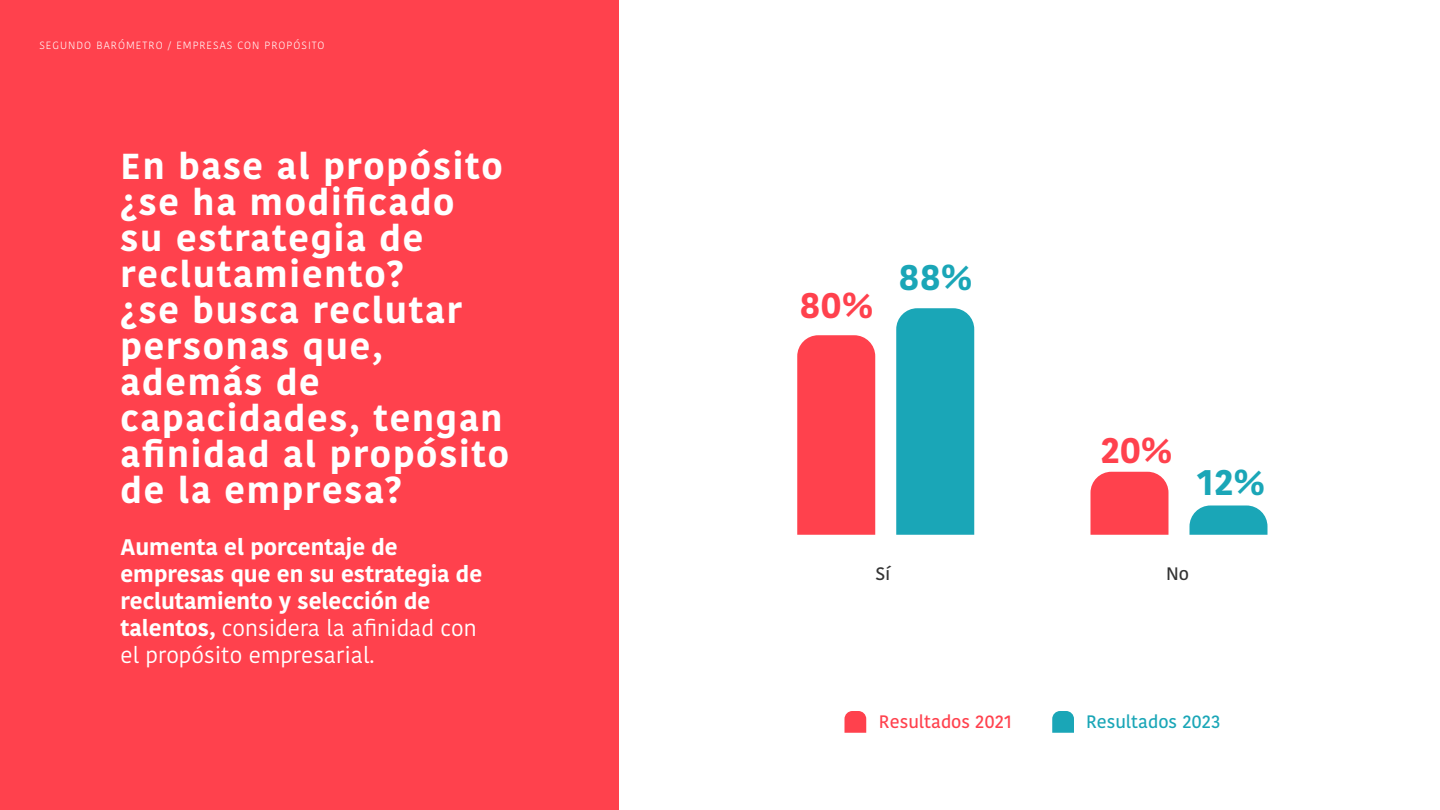
<style>
.page{position:relative;width:1440px;height:810px;background:#fff}
.page>*{position:absolute;margin:0;border:0;box-sizing:border-box;transform-origin:0 0}
.t1{font:700 36px/36px "Kohinoor Bangla";letter-spacing:.05em;color:#fff}
.t2{font:700 36px "Kohinoor Bangla";color:#ff414d}
.t3{font:700 36px "Kohinoor Bangla";color:#1aa6b7}
.t4{font:700 22.5px/27px "Kohinoor Bangla";color:#fff}
.t5{font:500 18px "Kohinoor Bangla";color:#ff414d}
.t6{font:500 18px "Kohinoor Bangla";color:#1aa6b7}
.t7{font:500 18px "Kohinoor Bangla";color:#333}
.t8{font:300 10.5px "Kohinoor Bangla";letter-spacing:.1em;color:#fff}
.s1{font-weight:400}
</style>
<div class="page">
<div style="left:1090px;top:472px;width:78px;height:63px;background:#ff414d"></div>
<svg style="left:1190px;top:506px;width:78px;height:29px;background:#2dadbd"></svg>
<div style="left:0;top:0;width:619px;height:810px;background:#ff414d"></div>
<div style="left:797px;top:335px;width:78px;height:200px;background:#ff414d"></div>
<div style="left:896px;top:308px;width:78px;height:227px;background:#1aa6b7"></div>
<svg style="left:844px;top:711px;width:22px;height:22px"></svg>
<svg style="left:1052px;top:711px;width:22px;height:22px"></svg>
<p class="t8" style="left:39px;top:38px;width:287px">SEGUNDO BARÓMETRO / EMPRESAS CON PROPÓSITO</p>
<p class="t1" style="left:121px;top:147px;width:390px">En base al propósito ¿se ha modificado<br>su estrategia de reclutamiento?<br>¿se busca reclutar personas que, además de capacidades, tengan afinidad al propósito de la empresa?</p>
<p class="t4" style="left:120px;top:533px;width:363px">Aumenta el porcentaje de empresas que en su estrategia de reclutamiento y selección de talentos, <span class="s1">considera la afinidad con el propósito empresarial.</span></p>
<p class="t2" style="left:799px;top:273px;width:76px">80%</p>
<p class="t3" style="left:899px;top:246px;width:76px">88%</p>
<p class="t2" style="left:1100px;top:418px;width:74px">20%</p>
<p class="t3" style="left:1197px;top:450px;width:70px">12%</p>
<p class="t7" style="left:875px;top:559px;width:17px">Sí</p>
<p class="t7" style="left:1166px;top:559px;width:24px">No</p>
<p class="t5" style="left:879px;top:707px;width:135px">Resultados 2021</p>
<p class="t6" style="left:1086px;top:707px;width:136px">Resultados 2023</p>
</div>
